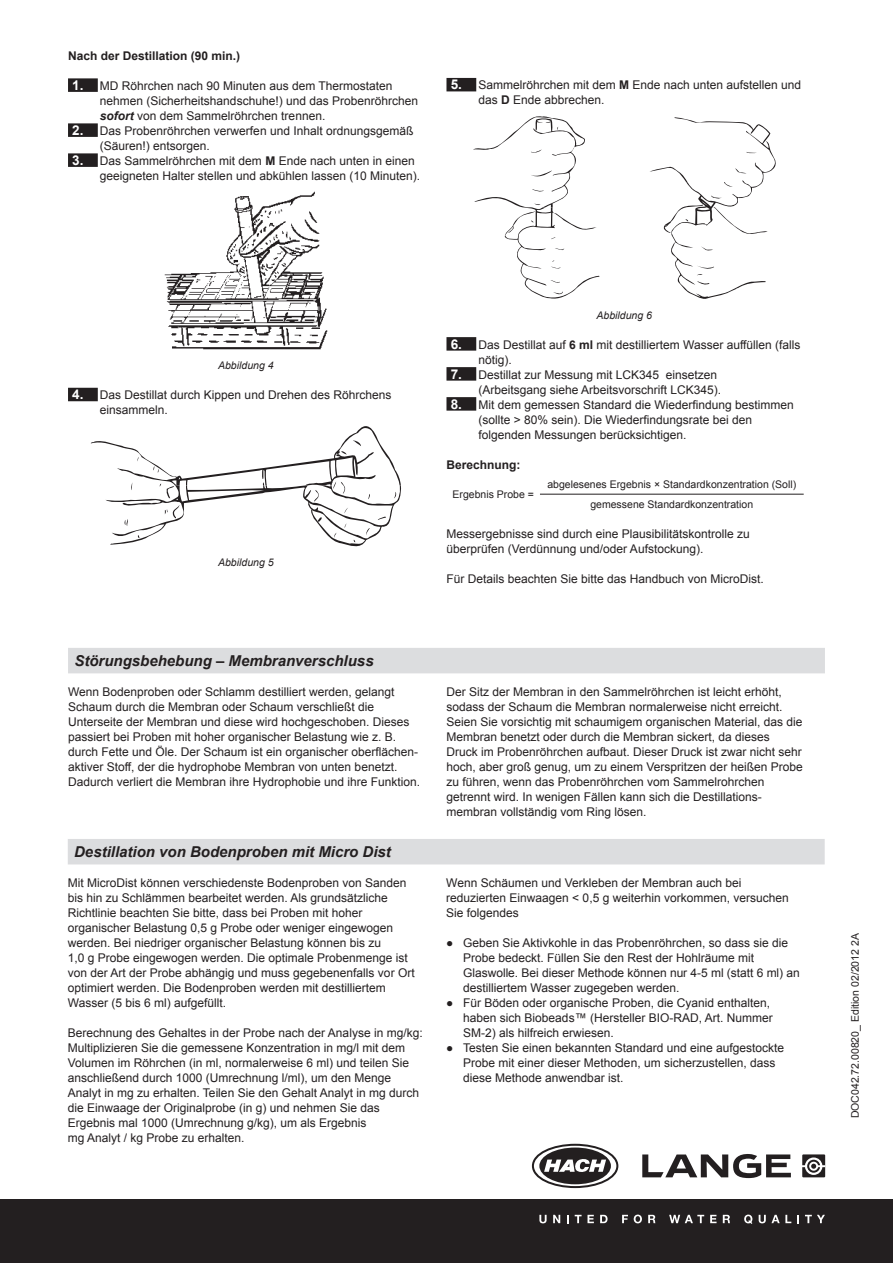
<style>
.page{position:relative;width:893px;height:1263px;background:#fff}
.page>*{position:absolute;margin:0;border:0;box-sizing:border-box;transform-origin:0 0}
.t1{font:italic 700 15px "Arial";color:#231f20}
.t2{font:12px/15px "Arial";color:#231f20}
.t3{font:700 12px "Arial";color:#231f20}
.t4{font:10.5px/19.6px "Arial";color:#231f20;text-align:center}
.t5{font:italic 10.5px "Arial";color:#231f20}
.s1{font-weight:700;font-size:13.5px;color:#fff}
.s2{font-weight:700;font-style:italic}
.s3{font-weight:700}
</style>
<div class="page">
<div style="left:0;top:1199px;width:893px;height:64px;background:#231f20"></div>
<svg style="left:539px;top:1215px;width:8px;height:8px"></svg>
<svg style="left:553px;top:1215px;width:7px;height:8px"></svg>
<svg style="left:567px;top:1215px;width:2px;height:8px"></svg>
<svg style="left:575px;top:1215px;width:19px;height:8px"></svg>
<svg style="left:600px;top:1215px;width:8px;height:8px"></svg>
<svg style="left:622px;top:1215px;width:6px;height:8px"></svg>
<svg style="left:634px;top:1214px;width:8px;height:9px"></svg>
<svg style="left:648px;top:1215px;width:7px;height:8px"></svg>
<svg style="left:669px;top:1215px;width:35px;height:8px"></svg>
<svg style="left:710px;top:1215px;width:6px;height:8px"></svg>
<svg style="left:723px;top:1215px;width:7px;height:8px"></svg>
<svg style="left:744px;top:1214px;width:8px;height:10px"></svg>
<svg style="left:759px;top:1215px;width:32px;height:8px"></svg>
<svg style="left:797px;top:1215px;width:2px;height:8px"></svg>
<svg style="left:805px;top:1215px;width:20px;height:8px"></svg>
<div style="left:802px;top:1154px;width:23px;height:23px;background:#231f20"></div>
<svg style="left:802px;top:1157px;width:23px;height:18px"></svg>
<svg style="left:532px;top:1144px;width:86px;height:44px"></svg>
<svg style="left:642px;top:1154px;width:149px;height:24px"></svg>
<div style="left:68px;top:648px;width:757px;height:25px;background:#dcdddf"></div>
<div style="left:68px;top:839px;width:757px;height:25px;background:#dcdddf"></div>
<div style="left:68px;top:78px;width:30px;height:14px;background:#231f20"></div>
<div style="left:68px;top:123px;width:30px;height:14px;background:#231f20"></div>
<div style="left:68px;top:153px;width:30px;height:14px;background:#231f20"></div>
<div style="left:68px;top:388px;width:30px;height:13px;background:#231f20"></div>
<img style="left:165px;top:192px;width:162px;height:157px">
<svg style="left:91px;top:426px;width:310px;height:120px"></svg>
<div style="left:446px;top:78px;width:30px;height:13px;background:#231f20"></div>
<div style="left:446px;top:337px;width:30px;height:14px;background:#231f20"></div>
<div style="left:446px;top:367px;width:30px;height:14px;background:#231f20"></div>
<div style="left:446px;top:397px;width:30px;height:14px;background:#231f20"></div>
<svg style="left:650px;top:117px;width:126px;height:182px"></svg>
<svg style="left:473px;top:116px;width:126px;height:183px"></svg>
<hr style="left:540px;top:494px;width:264px;height:1px;background:#231f20">
<p class="t3" style="left:68px;top:48px;width:174px">Nach der Destillation (90 min.)</p>
<p class="t2" style="left:100px;top:78px;width:320px;text-indent:-28px"><span class="s1">1.</span> MD Röhrchen nach 90 Minuten aus dem Thermostaten nehmen (Sicherheitshandschuhe!) und das Probenröhrchen <span class="s2">sofort</span> von dem Sammelröhrchen trennen.</p>
<p class="t2" style="left:100px;top:123px;width:315px;text-indent:-28px"><span class="s1">2.</span> Das Probenröhrchen verwerfen und Inhalt ordnungsgemäß (Säuren!) entsorgen.</p>
<p class="t2" style="left:100px;top:153px;width:322px;text-indent:-28px"><span class="s1">3.</span> Das Sammelröhrchen mit dem <span class="s3">M</span> Ende nach unten in einen geeigneten Halter stellen und abkühlen lassen (10 Minuten).</p>
<p class="t2" style="left:478px;top:78px;width:324px;text-indent:-28px"><span class="s1">5.</span> Sammelröhrchen mit dem <span class="s3">M</span> Ende nach unten aufstellen und das <span class="s3">D</span> Ende abbrechen.</p>
<p class="t5" style="left:218px;top:359px;width:57px">Abbildung 4</p>
<p class="t2" style="left:100px;top:387px;width:293px;text-indent:-28px"><span class="s1">4.</span> Das Destillat durch Kippen und Drehen des Röhrchens einsammeln.</p>
<p class="t5" style="left:218px;top:555px;width:57px">Abbildung 5</p>
<p class="t5" style="left:597px;top:308px;width:57px">Abbildung 6</p>
<p class="t2" style="left:478px;top:337px;width:324px;text-indent:-28px"><span class="s1">6.</span> Das Destillat auf <span class="s3">6 ml</span> mit destilliertem Wasser auffüllen (falls nötig).</p>
<p class="t2" style="left:478px;top:367px;width:244px;text-indent:-28px"><span class="s1">7.</span> Destillat zur Messung mit LCK345 einsetzen (Arbeitsgang siehe Arbeitsvorschrift LCK345).</p>
<p class="t2" style="left:478px;top:397px;width:317px;text-indent:-28px"><span class="s1">8.</span> Mit dem gemessen Standard die Wiederfindung bestimmen (sollte &gt; 80% sein). Die Wiederfindungsrate bei den folgenden Messungen berücksichtigen.</p>
<p class="t3" style="left:446px;top:456px;width:76px">Berechnung:</p>
<p class="t4" style="left:452px;top:485px;width:83px">Ergebnis Probe =</p>
<p class="t4" style="left:547px;top:475px;width:250px">abgelesenes Ergebnis × Standardkonzentration (Soll) gemessene Standardkonzentration</p>
<p class="t2" style="left:446px;top:526px;width:305px">Messergebnisse sind durch eine Plausibilitätskontrolle zu überprüfen (Verdünnung und/oder Aufstockung).</p>
<p class="t2" style="left:446px;top:571px;width:319px">Für Details beachten Sie bitte das Handbuch von MicroDist.</p>
<p class="t1" style="left:74px;top:651px;width:301px">Störungsbehebung – Membranverschluss</p>
<p class="t2" style="left:68px;top:685px;width:354px">Wenn Bodenproben oder Schlamm destilliert werden, gelangt Schaum durch die Membran oder Schaum verschließt die Unterseite der Membran und diese wird hochgeschoben. Dieses passiert bei Proben mit hoher organischer Belastung wie z. B. durch Fette und Öle. Der Schaum ist ein organischer oberflächen&shy;aktiver Stoff, der die hydrophobe Membran von unten benetzt.<br>Dadurch verliert die Membran ihre Hydrophobie und ihre Funktion.</p>
<p class="t2" style="left:446px;top:685px;width:358px">Der Sitz der Membran in den Sammelröhrchen ist leicht erhöht, sodass der Schaum die Membran normalerweise nicht erreicht.<br>Seien Sie vorsichtig mit schaumigem organischen Material, das die Membran benetzt oder durch die Membran sickert, da dieses Druck im Probenröhrchen aufbaut. Dieser Druck ist zwar nicht sehr hoch, aber groß genug, um zu einem Verspritzen der heißen Probe zu führen, wenn das Probenröhrchen vom Sammelrohrchen getrennt wird. In wenigen Fällen kann sich die Destillations&shy;membran vollständig vom Ring lösen.</p>
<p class="t1" style="left:74px;top:842px;width:318px">Destillation von Bodenproben mit Micro Dist</p>
<p class="t2" style="left:68px;top:876px;width:348px">Mit MicroDist können verschiedenste Bodenproben von Sanden bis hin zu Schlämmen bearbeitet werden. Als grundsätzliche Richtlinie beachten Sie bitte, dass bei Proben mit hoher organischer Belastung 0,5 g Probe oder weniger eingewogen werden. Bei niedriger organischer Belastung können bis zu<br>1,0 g Probe eingewogen werden. Die optimale Probenmenge ist von der Art der Probe abhängig und muss gegebenenfalls vor Ort optimiert werden. Die Bodenproben werden mit destilliertem Wasser (5 bis 6 ml) aufgefüllt.</p>
<p class="t2" style="left:68px;top:1026px;width:356px">Berechnung des Gehaltes in der Probe nach der Analyse in mg/kg:<br>Multiplizieren Sie die gemessene Konzentration in mg/l mit dem Volumen im Röhrchen (in ml, normalerweise 6 ml) und teilen Sie anschließend durch 1000 (Umrechnung l/ml), um den Menge Analyt in mg zu erhalten. Teilen Sie den Gehalt Analyt in mg durch die Einwaage der Originalprobe (in g) und nehmen Sie das Ergebnis mal 1000 (Umrechnung g/kg), um als Ergebnis<br>mg Analyt / kg Probe zu erhalten.</p>
<p class="t2" style="left:446px;top:876px;width:344px">Wenn Schäumen und Verkleben der Membran auch bei reduzierten Einwaagen &lt; 0,5 g weiterhin vorkommen, versuchen<br>Sie folgendes</p>
<p class="t2" style="left:463px;top:936px;width:338px;text-indent:-17px">● Geben Sie Aktivkohle in das Probenröhrchen, so dass sie die Probe bedeckt. Füllen Sie den Rest der Hohlräume mit Glaswolle. Bei dieser Methode können nur 4-5 ml (statt 6 ml) an destilliertem Wasser zugegeben werden.</p>
<p class="t2" style="left:463px;top:996px;width:311px;text-indent:-17px">● Für Böden oder organische Proben, die Cyanid enthalten, haben sich Biobeads™ (Hersteller BIO-RAD, Art. Nummer<br>SM-2) als hilfreich erwiesen.</p>
<p class="t2" style="left:463px;top:1041px;width:322px;text-indent:-17px">● Testen Sie einen bekannten Standard und eine aufgestockte<br>Probe mit einer dieser Methoden, um sicherzustellen, dass diese Methode anwendbar ist.</p>
<p class="t4" style="left:845px;top:1118px;width:187px;rotate:-90deg">DOC042.72.00820_ Edition 02/2012 2A</p>
</div>
